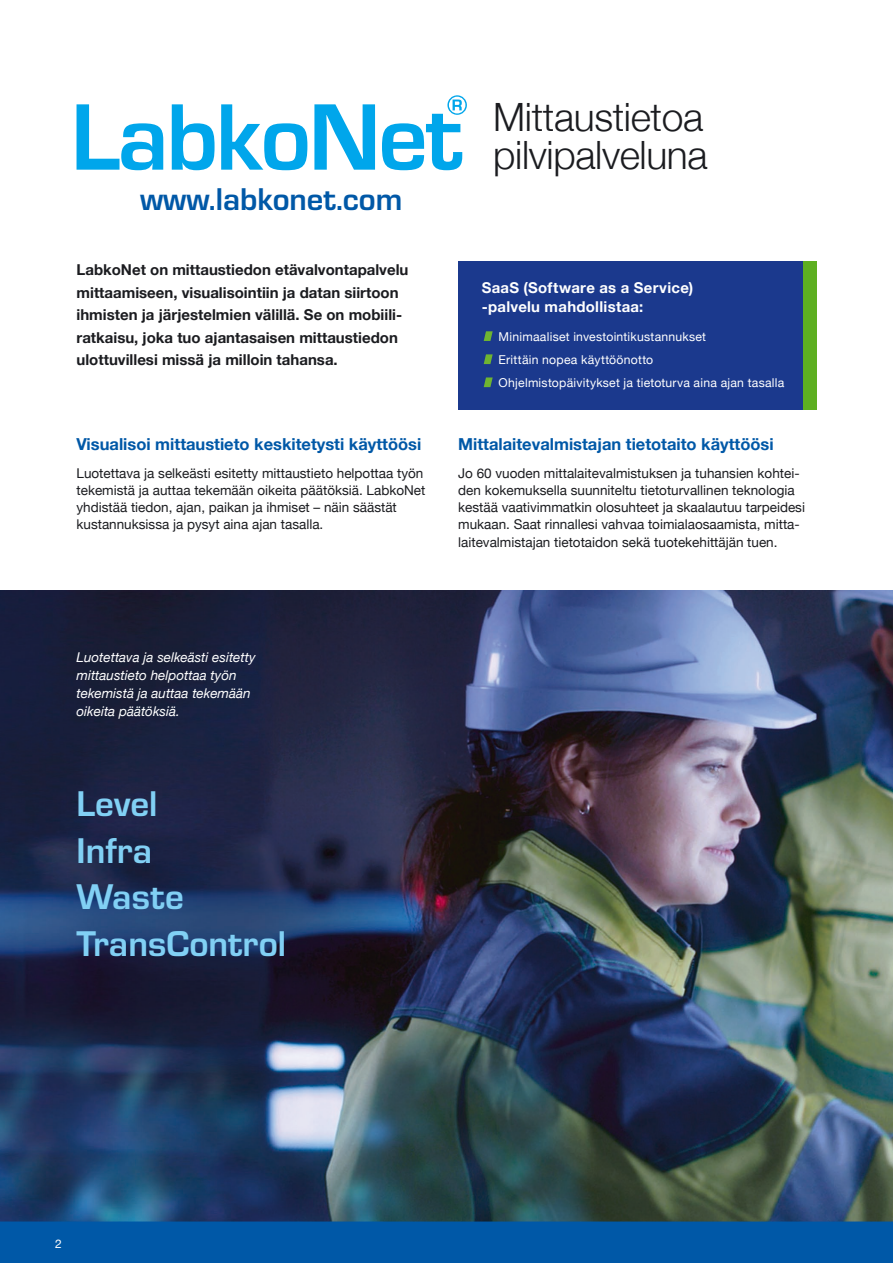
<style>
.page{position:relative;width:893px;height:1263px;background:#fff}
.page>*{position:absolute;margin:0;border:0;box-sizing:border-box;transform-origin:0 0}
.t1{font:300 39px/37.5px "Helvetica Neue";letter-spacing:-.01em;color:#1b1c20}
.t2{font:700 37.05px/46.5px "Eurostile T";color:#81d0f4}
.t3{font:700 32.7px "Eurostile T";color:#0058a7}
.t4{font:700 16.5px "Helvetica Neue";color:#0058a7}
.t5{font:700 15px/22.5px "Helvetica Neue";color:#1b1c20}
.t6{font:700 15px/19px "Helvetica Neue";letter-spacing:.02em;color:#fff}
.t7{font:13.5px/17.2px "Helvetica Neue";color:#1b1c20}
.t8{font:italic 13.5px/18px "Helvetica Neue";color:#fff}
.t9{font:12.15px/23.1px "Helvetica Neue";letter-spacing:.02em;color:#fff}
.t10{font:12px "Helvetica Neue";color:#fff}
</style>
<div class="page">
<div style="left:458px;top:261px;width:358px;height:149px;background:#1b398d"></div>
<div style="left:803px;top:261px;width:13px;height:149px;background:#5daf21"></div>
<img style="left:0;top:591px;width:893px;height:630px">
<svg style="left:77px;top:95px;width:390px;height:75px"></svg>
<svg style="left:484px;top:331px;width:9px;height:10px"></svg>
<svg style="left:484px;top:354px;width:9px;height:10px"></svg>
<svg style="left:484px;top:377px;width:9px;height:10px"></svg>
<div style="left:0;top:1221px;width:893px;height:42px;background:#0058a7"></div>
<h3 class="t3" style="left:140px;top:182px;width:264px">www.labkonet.com</h3>
<p class="t5" style="left:77px;top:259px;width:333px">LabkoNet on mittaustiedon etävalvontapalvelu mittaamiseen, visualisointiin ja datan siirtoon ihmisten ja järjestelmien välillä. Se on mobiili&shy;ratkaisu, joka tuo ajantasaisen mittaustiedon ulottuvillesi missä ja milloin tahansa.</p>
<p class="t4" style="left:77px;top:431px;width:346px">Visualisoi mittaustieto keskitetysti käyttöösi</p>
<p class="t7" style="left:77px;top:465px;width:350px">Luotettava ja selkeästi esitetty mittaustieto helpottaa työn tekemistä ja auttaa tekemään oikeita päätöksiä. LabkoNet yhdistää tiedon, ajan, paikan ja ihmiset – näin säästät kustannuksissa ja pysyt aina ajan tasalla.</p>
<h1 class="t1" style="left:493px;top:96px;width:216px">Mittaustietoa pilvipalveluna</h1>
<p class="t6" style="left:482px;top:279px;width:213px">SaaS (Software as a Service) -palvelu mahdollistaa:</p>
<p class="t9" style="left:499px;top:326px;width:287px">Minimaaliset investointikustannukset<br>Erittäin nopea käyttöönotto<br>Ohjelmistopäivitykset ja tietoturva aina ajan tasalla</p>
<p class="t4" style="left:458px;top:431px;width:317px">Mittalaitevalmistajan tietotaito käyttöösi</p>
<p class="t7" style="left:458px;top:465px;width:348px">Jo 60 vuoden mittalaitevalmistuksen ja tuhansien kohtei&shy;den kokemuksella suunniteltu tietoturvallinen teknologia kestää vaativimmatkin olosuhteet ja skaalautuu tarpeidesi mukaan. Saat rinnallesi vahvaa toimialaosaamista, mitta&shy;laitevalmistajan tietotaidon sekä tuotekehittäjän tuen.</p>
<p class="t8" style="left:77px;top:649px;width:181px">Luotettava ja selkeästi esitetty mittaustieto helpottaa työn tekemistä ja auttaa tekemään oikeita päätöksiä.</p>
<h2 class="t2" style="left:77px;top:780px;width:211px">Level<br>Infra<br>Waste<br>TransControl</h2>
<p class="t10" style="left:55px;top:1235px;width:8px">2</p>
</div>
